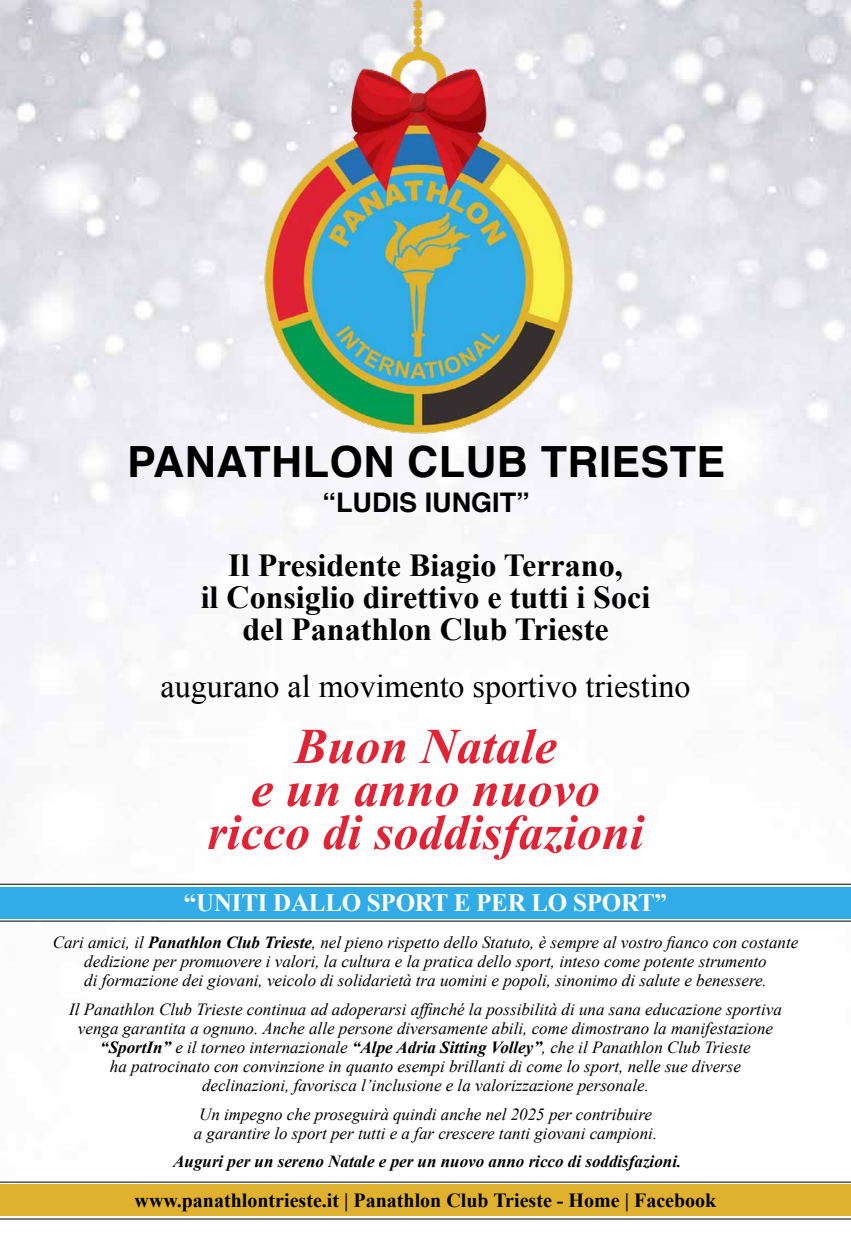
<style>
.page{position:relative;width:851px;height:1248px;background:#fff}
.page>*{position:absolute;margin:0;border:0;box-sizing:border-box;transform-origin:0 0}
.t1{font:italic 700 50px/43px "Times New Roman";color:#e02335;text-align:center}
.t2{font:700 43px "Helvetica";letter-spacing:.01em;color:#000}
.t3{font:700 32px/32px "Times New Roman";color:#000;text-align:center}
.t4{font:32px "Times New Roman";color:#000}
.t5{font:700 27px "Helvetica";color:#000}
.t6{font:700 25px "Times New Roman";letter-spacing:-.01em;color:#fff}
.t7{font:700 20px "Times New Roman";color:#000}
.t8{font:italic 17px/19px "Times New Roman";color:#000;text-align:center}
.t9{font:italic 700 17px "Times New Roman";color:#000}
.s1{font-weight:700}
</style>
<div class="page">
<img style="left:0;top:0;width:850px;height:1220px">
<div style="left:0;top:887px;width:850px;height:31px;background:#31ace7"></div>
<div style="left:0;top:1184px;width:850px;height:31px;background:#e0b12f"></div>
<img style="left:258px;top:0;width:320px;height:444px">
<hr style="left:0;top:883px;width:850px;height:1px;background:#000">
<hr style="left:0;top:1181px;width:850px;height:1px;background:#000">
<hr style="left:0;top:920px;width:850px;height:1px;background:#000">
<hr style="left:0;top:1218px;width:850px;height:1px;background:#000">
<h2 class="t2" style="left:127px;top:427px;width:599px">PANATHLON CLUB TRIESTE</h2>
<h3 class="t5" style="left:322px;top:480px;width:209px">“LUDIS IUNGIT”</h3>
<h3 class="t3" style="left:201px;top:548px;width:451px">Il Presidente Biagio Terrano,<br>il Consiglio direttivo e tutti i Soci del Panathlon Club Trieste</h3>
<h3 class="t4" style="left:160px;top:665px;width:531px">augurano al movimento sportivo triestino</h3>
<h1 class="t1" style="left:207px;top:723px;width:438px">Buon Natale<br>e un anno nuovo ricco di soddisfazioni</h1>
<h3 class="t6" style="left:184px;top:885px;width:484px">“UNITI DALLO SPORT E PER LO SPORT”</h3>
<p class="t8" style="left:53px;top:931px;width:747px">Cari amici, il <span class="s1">Panathlon Club Trieste</span>, nel pieno rispetto dello Statuto, è sempre al vostro fianco con costante dedizione per promuovere i valori, la cultura e la pratica dello sport, inteso come potente strumento<br>di formazione dei giovani, veicolo di solidarietà tra uomini e popoli, sinonimo di salute e benessere.</p>
<p class="t8" style="left:69px;top:998px;width:714px">Il Panathlon Club Trieste continua ad adoperarsi affinché la possibilità di una sana educazione sportiva venga garantita a ognuno. Anche alle persone diversamente abili, come dimostrano la manifestazione <span class="s1">“SportIn”</span> e il torneo internazionale <span class="s1">“Alpe Adria Sitting Volley”</span>, che il Panathlon Club Trieste<br>ha patrocinato con convinzione in quanto esempi brillanti di come lo sport, nelle sue diverse declinazioni, favorisca l’inclusione e la valorizzazione personale.</p>
<p class="t8" style="left:194px;top:1103px;width:465px">Un impegno che proseguirà quindi anche nel 2025 per contribuire a garantire lo sport per tutti e a far crescere tanti giovani campioni.</p>
<p class="t9" style="left:173px;top:1149px;width:509px">Auguri per un sereno Natale e per un nuovo anno ricco di soddisfazioni.</p>
<p class="t7" style="left:134px;top:1186px;width:583px">www.panathlontrieste.it | Panathlon Club Trieste - Home | Facebook</p>
</div>
